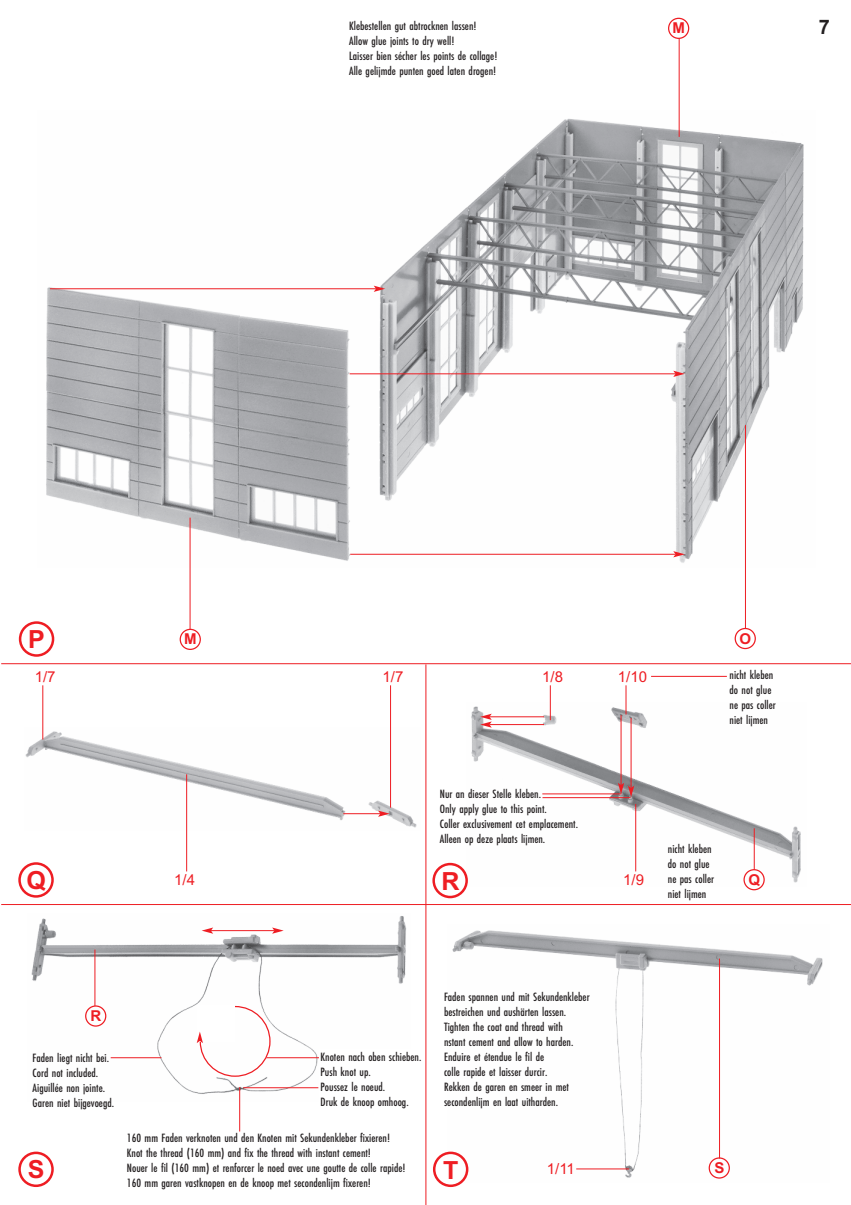
<style>
.page{position:relative;width:851px;height:1205px;background:#fff}
.page>*{position:absolute;margin:0;border:0;box-sizing:border-box;transform-origin:0 0}
.t1{font:700 25px "Arial";color:#ee1d23}
.t2{font:700 20px "Arial";color:#231f20}
.t3{font:15px "Arial";color:#ee1d23}
.t4{font:700 15px "Arial";color:#ee1d23}
.t5{font:12.5px/15px "Futura EF Medium Con";color:#231f20}
</style>
<div class="page">
<img style="left:46px;top:111px;width:758px;height:457px">
<hr style="left:425px;top:664px;width:1px;height:541px;background:#ee1d23">
<hr style="left:1px;top:663px;width:849px;height:1px;background:#ee1d23">
<hr style="left:1px;top:904px;width:849px;height:1px;background:#ee1d23">
<img style="left:25px;top:727px;width:392px;height:103px">
<img style="left:471px;top:702px;width:330px;height:182px">
<img style="left:31px;top:916px;width:375px;height:185px">
<img style="left:452px;top:930px;width:371px;height:249px">
<hr style="left:678px;top:38px;width:1px;height:99px;background:#ee1d23">
<hr style="left:190px;top:518px;width:1px;height:111px;background:#ee1d23">
<hr style="left:745px;top:425px;width:1px;height:203px;background:#ee1d23">
<hr style="left:390px;top:685px;width:1px;height:123px;background:#ee1d23">
<hr style="left:550px;top:685px;width:1px;height:35px;background:#ee1d23">
<svg style="left:625px;top:685px;width:1px;height:29px"></svg>
<hr style="left:42px;top:685px;width:1px;height:54px;background:#ee1d23">
<hr style="left:186px;top:774px;width:1px;height:97px;background:#ee1d23">
<hr style="left:95px;top:949px;width:1px;height:57px;background:#ee1d23">
<hr style="left:719px;top:958px;width:1px;height:200px;background:#ee1d23">
<hr style="left:576px;top:1168px;width:53px;height:1px;background:#ee1d23">
<hr style="left:243px;top:1087px;width:75px;height:1px;background:#ee1d23">
<hr style="left:266px;top:1057px;width:53px;height:1px;background:#ee1d23">
<hr style="left:111px;top:1057px;width:50px;height:1px;background:#ee1d23">
<hr style="left:542px;top:793px;width:79px;height:1px;background:#ee1d23">
<hr style="left:542px;top:797px;width:88px;height:1px;background:#ee1d23">
<hr style="left:651px;top:676px;width:75px;height:1px;background:#ee1d23">
<hr style="left:635px;top:804px;width:1px;height:67px;background:#ee1d23">
<hr style="left:753px;top:828px;width:1px;height:42px;background:#ee1d23">
<hr style="left:350px;top:554px;width:325px;height:1px;background:#ee1d23">
<svg style="left:673px;top:551px;width:11px;height:6px"></svg>
<hr style="left:349px;top:373px;width:326px;height:1px;background:#ee1d23">
<svg style="left:673px;top:371px;width:11px;height:6px"></svg>
<hr style="left:50px;top:288px;width:326px;height:1px;background:#ee1d23">
<svg style="left:373px;top:286px;width:12px;height:6px"></svg>
<hr style="left:343px;top:813px;width:37px;height:1px;background:#ee1d23">
<svg style="left:378px;top:810px;width:11px;height:7px"></svg>
<hr style="left:620px;top:715px;width:1px;height:70px;background:#ee1d23">
<hr style="left:630px;top:718px;width:1px;height:70px;background:#ee1d23">
<svg style="left:618px;top:783px;width:16px;height:14px"></svg>
<hr style="left:489px;top:716px;width:55px;height:1px;background:#ee1d23">
<hr style="left:489px;top:724px;width:55px;height:1px;background:#ee1d23">
<svg style="left:480px;top:714px;width:11px;height:14px"></svg>
<hr style="left:211px;top:930px;width:63px;height:1px;background:#ee1d23">
<svg style="left:272px;top:927px;width:11px;height:7px"></svg>
<svg style="left:201px;top:927px;width:12px;height:7px"></svg>
<svg style="left:180px;top:629px;width:21px;height:21px"></svg>
<svg style="left:668px;top:18px;width:21px;height:21px"></svg>
<svg style="left:19px;top:621px;width:35px;height:36px"></svg>
<svg style="left:18px;top:862px;width:36px;height:35px"></svg>
<svg style="left:432px;top:863px;width:36px;height:35px"></svg>
<svg style="left:18px;top:1151px;width:36px;height:36px"></svg>
<svg style="left:433px;top:1151px;width:35px;height:36px"></svg>
<svg style="left:734px;top:628px;width:21px;height:21px"></svg>
<svg style="left:743px;top:869px;width:21px;height:21px"></svg>
<svg style="left:85px;top:1005px;width:21px;height:21px"></svg>
<svg style="left:708px;top:1157px;width:21px;height:21px"></svg>
<div style="left:319px;top:1049px;width:105px;height:63px;background:#fff"></div>
<hr style="left:239px;top:1087px;width:1px;height:44px;background:#ee1d23">
<div style="left:197px;top:1005px;width:37px;height:37px;background:#fff"></div>
<svg style="left:197px;top:1006px;width:73px;height:71px"></svg>
<p class="t5" style="left:349px;top:19px;width:150px">Klebestellen gut abtrocknen lassen!<br>Allow glue joints to dry well!<br>Laisser bien sécher les points de collage!<br>Alle gelijmde punten goed laten drogen!</p>
<p class="t4" style="left:672px;top:19px;width:14px">M</p>
<h2 class="t2" style="left:818px;top:16px;width:13px">7</h2>
<h1 class="t1" style="left:28px;top:625px;width:18px">P</h1>
<p class="t4" style="left:184px;top:630px;width:14px">M</p>
<p class="t4" style="left:739px;top:629px;width:13px">O</p>
<p class="t3" style="left:35px;top:667px;width:22px">1/7</p>
<p class="t3" style="left:382px;top:667px;width:22px">1/7</p>
<p class="t3" style="left:542px;top:667px;width:22px">1/8</p>
<p class="t3" style="left:618px;top:667px;width:31px">1/10</p>
<p class="t5" style="left:729px;top:668px;width:48px">nicht kleben do not glue ne pas coller niet lijmen</p>
<p class="t5" style="left:440px;top:787px;width:140px">Nur an dieser Stelle kleben.<br>Only apply glue to this point.<br>Coller exclusivement cet emplacement.<br>Alleen op deze plaats lijmen.</p>
<h1 class="t1" style="left:26px;top:866px;width:21px">Q</h1>
<h1 class="t1" style="left:441px;top:866px;width:20px">R</h1>
<p class="t3" style="left:174px;top:871px;width:22px">1/4</p>
<p class="t3" style="left:623px;top:871px;width:22px">1/9</p>
<p class="t5" style="left:667px;top:842px;width:48px">nicht kleben do not glue ne pas coller niet lijmen</p>
<p class="t4" style="left:748px;top:871px;width:13px">Q</p>
<p class="t4" style="left:90px;top:1007px;width:12px">R</p>
<p class="t5" style="left:33px;top:1051px;width:83px">Faden liegt nicht bei.<br>Cord not included.<br>Aiguillée non jointe.<br>Garen niet bijgevoegd.</p>
<p class="t5" style="left:320px;top:1050px;width:102px">Knoten nach oben schieben.<br>Push knot up.<br>Poussez le noeud.<br>Druk de knoop omhoog.</p>
<p class="t5" style="left:444px;top:990px;width:147px">Faden spannen und mit Sekundenkleber bestreichen und aushärten lassen.<br>Tighten the coat and thread with<br>nstant cement and allow to harden.<br>Enduire et étendue le fil de<br>colle rapide et laisser durcir.<br>Rekken de garen en smeer in met secondenlijm en laat uitharden.</p>
<p class="t5" style="left:127px;top:1131px;width:280px">160 mm Faden verknoten und den Knoten mit Sekundenkleber fixieren!<br>Knot the thread (160 mm) and fix the thread with instant cement!<br>Nouer le fil (160 mm) et renforcer le noed avec une goutte de colle rapide!<br>160 mm garen vastknopen en de knoop met secondenlijm fixeren!</p>
<h1 class="t1" style="left:28px;top:1155px;width:18px">S</h1>
<h1 class="t1" style="left:443px;top:1155px;width:17px">T</h1>
<p class="t3" style="left:547px;top:1160px;width:30px">1/11</p>
<p class="t4" style="left:714px;top:1159px;width:12px">S</p>
</div>
